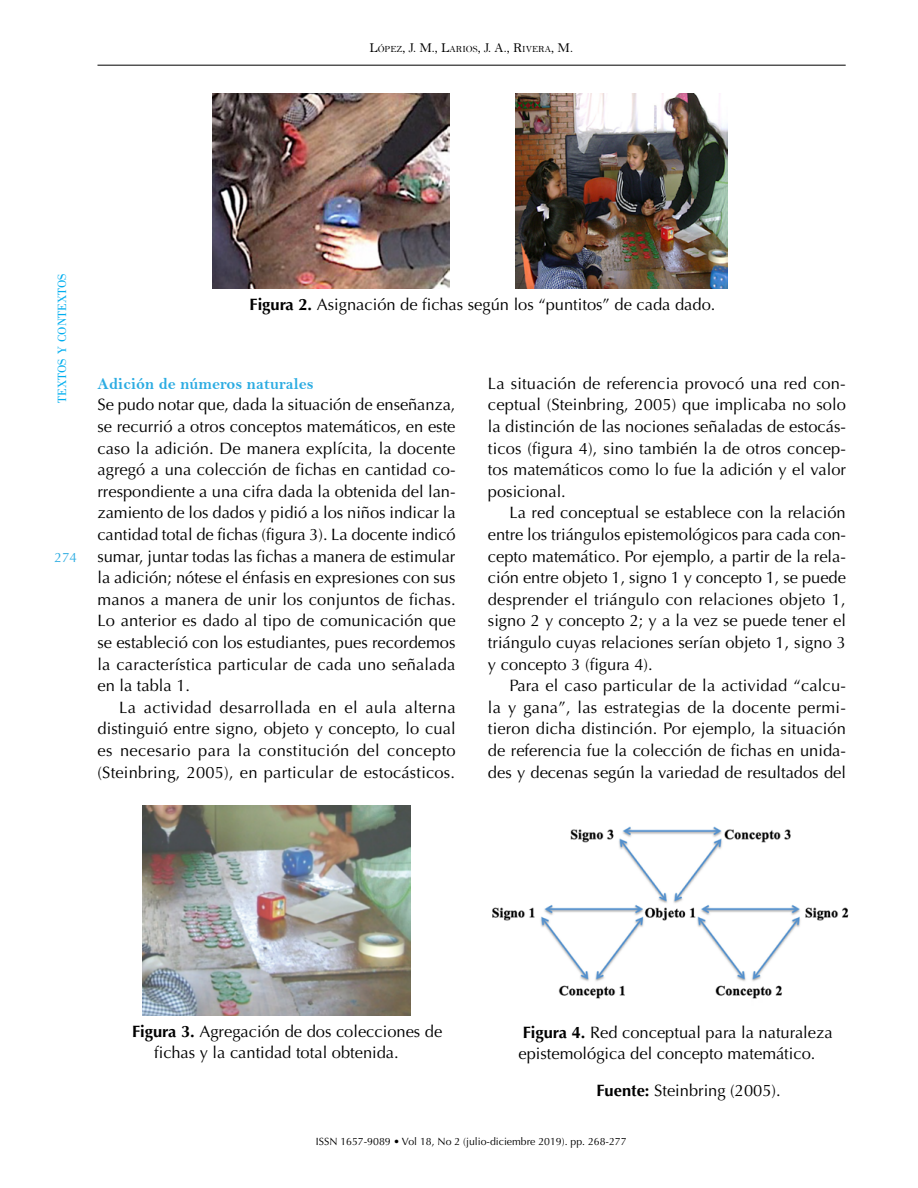
<style>
.page{position:relative;width:918px;height:1188px;background:#fff}
.page>*{position:absolute;margin:0;border:0;box-sizing:border-box;transform-origin:0 0}
.t1{font:16.5px/21.6px "Optima LT Std";color:#000;text-align:justify}
.t2{font:16.5px "Bell MT Bold";letter-spacing:.005em;color:#2cace2}
.t3{font:13.5px "Bell";color:#000}
.t4{font:13.5px "Optima LT Std";color:#2cace2}
.t5{font:12.6px "Bodoni BT";color:#00aeef}
.t6{font:10.5px "Optima LT Std";color:#000}
.s1{font-size:9.45px}
.s2{font-weight:700}
</style>
<div class="page">
<hr style="left:98px;top:65px;width:748px;height:1px;background:#000">
<img style="left:212px;top:93px;width:237px;height:196px">
<img style="left:516px;top:93px;width:211px;height:196px">
<img style="left:142px;top:805px;width:269px;height:210px">
<img style="left:492px;top:826px;width:357px;height:173px">
<p class="t3" style="left:369px;top:40px;width:205px">L<span class="s1">ÓPEZ</span>, J. M., L<span class="s1">ARIOS</span>, J. A., R<span class="s1">IVERA</span>, M.</p>
<p class="t5" style="left:54px;top:403px;width:131px;rotate:-90deg">textos y contextos</p>
<p class="t4" style="left:55px;top:549px;width:24px">274</p>
<p class="t1" style="left:250px;top:294px;width:467px"><span class="s2">Figura 2.</span> Asignación de fichas según los “puntitos” de cada dado.</p>
<p class="t2" style="left:98px;top:374px;width:218px">Adición de números naturales</p>
<p class="t1" style="left:98px;top:394px;width:360px">Se pudo notar que, dada la situación de enseñanza, se recurrió a otros conceptos matemáticos, en este caso la adición. De manera explícita, la docente agregó a una colección de fichas en cantidad co&shy;rrespondiente a una cifra dada la obtenida del lan&shy;zamiento de los dados y pidió a los niños indicar la cantidad total de fichas (figura 3). La docente indicó sumar, juntar todas las fichas a manera de estimular la adición; nótese el énfasis en expresiones con sus manos a manera de unir los conjuntos de fichas.<br>Lo anterior es dado al tipo de comunicación que se estableció con los estudiantes, pues recordemos la característica particular de cada uno señalada en la tabla 1.</p>
<p class="t1" style="left:98px;top:697px;width:360px;text-indent:22px">La actividad desarrollada en el aula alterna distinguió entre signo, objeto y concepto, lo cual es necesario para la constitución del concepto (Steinbring, 2005), en particular de estocásticos.</p>
<p class="t1" style="left:488px;top:373px;width:360px">La situación de referencia provocó una red con&shy;ceptual (Steinbring, 2005) que implicaba no solo la distinción de las nociones señaladas de estocás&shy;ticos (figura 4), sino también la de otros concep&shy;tos matemáticos como lo fue la adición y el valor posicional.</p>
<p class="t1" style="left:488px;top:502px;width:360px;text-indent:22px">La red conceptual se establece con la relación entre los triángulos epistemológicos para cada con&shy;cepto matemático. Por ejemplo, a partir de la rela&shy;ción entre objeto 1, signo 1 y concepto 1, se puede desprender el triángulo con relaciones objeto 1, signo 2 y concepto 2; y a la vez se puede tener el triángulo cuyas relaciones serían objeto 1, signo 3 y concepto 3 (figura 4).</p>
<p class="t1" style="left:488px;top:675px;width:360px;text-indent:22px">Para el caso particular de la actividad “calcu&shy;la y gana”, las estrategias de la docente permi&shy;tieron dicha distinción. Por ejemplo, la situación de referencia fue la colección de fichas en unida&shy;des y decenas según la variedad de resultados del</p>
<p class="t1" style="left:154px;top:1021px;width:290px;text-indent:-22px"><span class="s2">Figura 3.</span> Agregación de dos colecciones de fichas y la cantidad total obtenida.</p>
<p class="t1" style="left:518px;top:1021px;width:316px"><span class="s2">Figura 4.</span> Red conceptual para la naturaleza epistemológica del concepto matemático.</p>
<p class="t1" style="left:596px;top:1080px;width:186px"><span class="s2">Fuente:</span> Steinbring (2005).</p>
<p class="t6" style="left:316px;top:1135px;width:312px">ISSN 1657-9089 • Vol 18, No 2 (julio-diciembre 2019). pp. 268-277</p>
</div>
